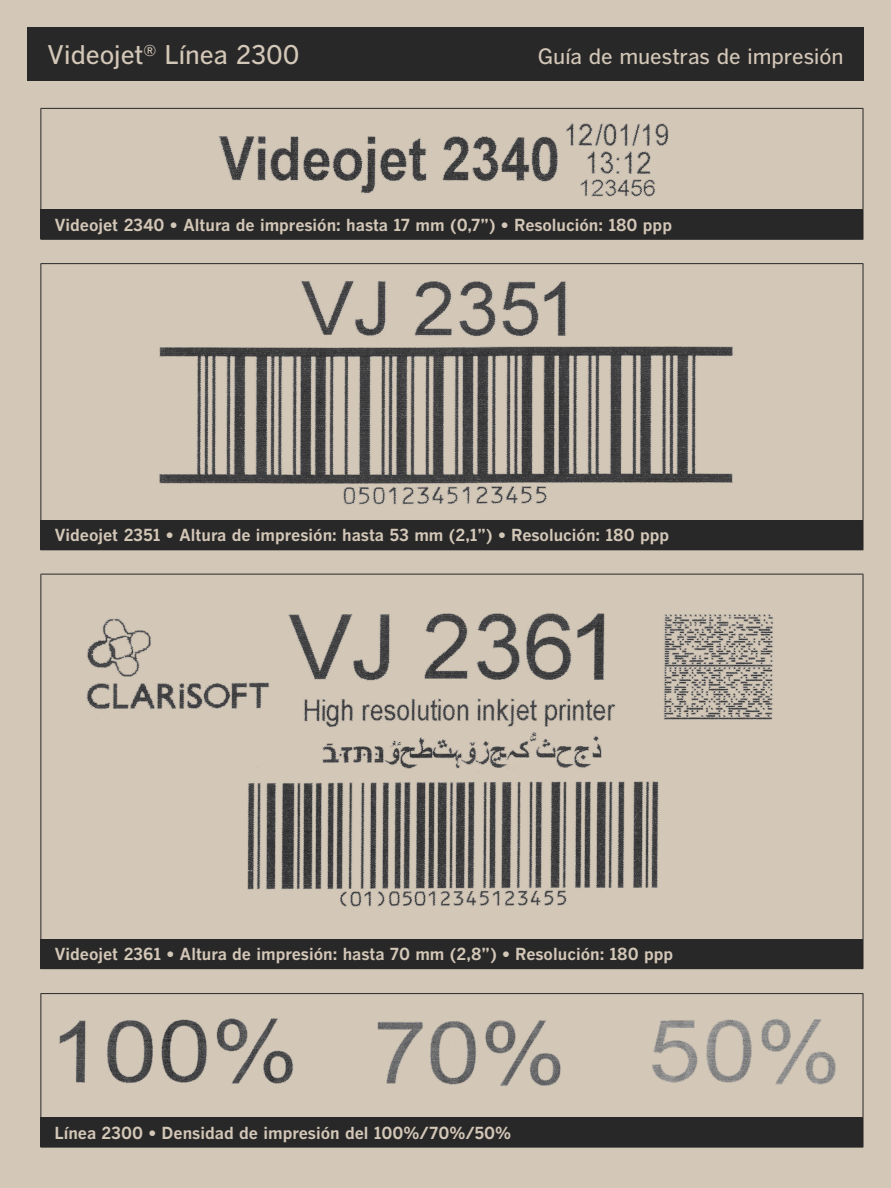
<style>
.page{position:relative;width:891px;height:1188px;background:#d3c7b7}
.page>*{position:absolute;margin:0;border:0;box-sizing:border-box;transform-origin:0 0}
.t1{font:500 25.5px "Benton Gothic";letter-spacing:-.01em;color:#d3c7b7}
.t2{font:500 21px "Benton Gothic";letter-spacing:-.005em;color:#d3c7b7}
.t3{font:700 16.5px "Benton Gothic";color:#d3c7b7}
</style>
<div class="page">
<div style="left:27px;top:27px;width:837px;height:54px;background:#292829"></div>
<div style="left:41px;top:1117px;width:822px;height:30px;background:#292829"></div>
<hr style="left:40px;top:993px;width:823px;height:1px;background:#292829">
<hr style="left:40px;top:994px;width:1px;height:123px;background:#292829">
<hr style="left:863px;top:994px;width:1px;height:123px;background:#292829">
<hr style="left:40px;top:1117px;width:1px;height:30px;background:#292829">
<hr style="left:863px;top:1117px;width:1px;height:30px;background:#292829">
<hr style="left:40px;top:1147px;width:823px;height:1px;background:#292829">
<div style="left:41px;top:210px;width:822px;height:29px;background:#292829"></div>
<hr style="left:40px;top:108px;width:823px;height:1px;background:#292829">
<hr style="left:40px;top:109px;width:1px;height:101px;background:#292829">
<hr style="left:863px;top:109px;width:1px;height:101px;background:#292829">
<svg style="left:40px;top:210px;width:1px;height:29px"></svg>
<svg style="left:863px;top:210px;width:1px;height:29px"></svg>
<hr style="left:40px;top:239px;width:823px;height:1px;background:#292829">
<img style="left:218px;top:123px;width:451px;height:74px">
<div style="left:41px;top:520px;width:822px;height:30px;background:#292829"></div>
<hr style="left:40px;top:263px;width:823px;height:1px;background:#292829">
<hr style="left:40px;top:264px;width:1px;height:256px;background:#292829">
<hr style="left:863px;top:264px;width:1px;height:256px;background:#292829">
<svg style="left:40px;top:520px;width:1px;height:29px"></svg>
<svg style="left:863px;top:520px;width:1px;height:29px"></svg>
<hr style="left:40px;top:549px;width:823px;height:1px;background:#292829">
<div style="left:41px;top:939px;width:822px;height:30px;background:#292829"></div>
<hr style="left:40px;top:574px;width:823px;height:1px;background:#292829">
<hr style="left:40px;top:575px;width:1px;height:364px;background:#292829">
<hr style="left:863px;top:575px;width:1px;height:364px;background:#292829">
<svg style="left:40px;top:939px;width:1px;height:29px"></svg>
<svg style="left:863px;top:939px;width:1px;height:29px"></svg>
<hr style="left:40px;top:968px;width:823px;height:1px;background:#292829">
<img style="left:159px;top:281px;width:574px;height:224px">
<img style="left:86px;top:613px;width:688px;height:294px">
<img style="left:59px;top:1018px;width:235px;height:66px">
<img style="left:377px;top:1020px;width:184px;height:66px">
<img style="left:652px;top:1019px;width:184px;height:66px">
<h1 class="t1" style="left:47px;top:40px;width:254px">Videojet<sup>®</sup> Línea 2300</h1>
<p class="t2" style="left:538px;top:44px;width:307px">Guía de muestras de impresión</p>
<p class="t3" style="left:54px;top:215px;width:619px">Videojet 2340 • Altura de impresión: hasta 17 mm (0,7”) • Resolución: 180 ppp</p>
<p class="t3" style="left:54px;top:526px;width:616px">Videojet 2351 • Altura de impresión: hasta 53 mm (2,1”) • Resolución: 180 ppp</p>
<p class="t3" style="left:54px;top:945px;width:620px">Videojet 2361 • Altura de impresión: hasta 70 mm (2,8”) • Resolución: 180 ppp</p>
<p class="t3" style="left:54px;top:1123px;width:458px">Línea 2300 • Densidad de impresión del 100%/70%/50%</p>
</div>
